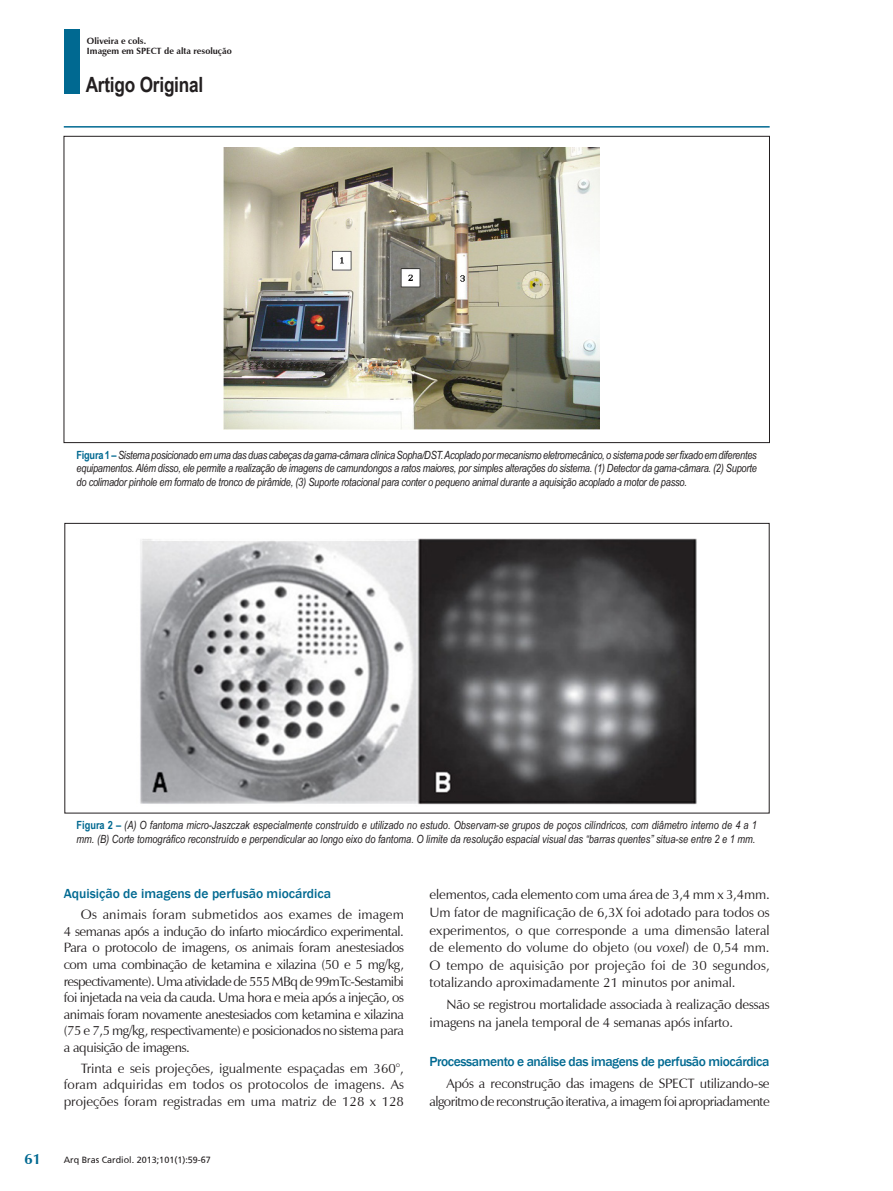
<style>
.page{position:relative;width:893px;height:1191px;background:#fff}
.page>*{position:absolute;margin:0;border:0;box-sizing:border-box;transform-origin:0 0}
.t1{font:700 21px "Arial Narrow";letter-spacing:-.01em;color:#231f20}
.t2{font:700 15px "Zapf Humanist 601 BT";color:#006991}
._01-TEXTO_BASICO{font:13.5px/16.5px "Zapf Humanist 601 BT";letter-spacing:-.01em;color:#231f20;text-align:justify}
._01-TEXTO_BASICO-2{font:13.5px/17.5px "Zapf Humanist 601 BT";letter-spacing:-.035em;color:#231f20;text-align:right}
._03_-_SUBTITULO_PRIN{font:500 13.5px "Franklin Gothic";letter-spacing:-.03em;color:#006991}
._03_-_SUBTITULO_PRIN-2{font:500 13.5px "Franklin Gothic";color:#006991}
._06_-_LEGENDA_FIGURA{font:italic 11.25px/13.5px "Arial Narrow";color:#231f20;text-align:justify}
.t3{font:700 9px "Zapf Humanist 601 BT";color:#231f20}
.t4{font:9px "Frutiger";color:#231f20}
.s1{font-weight:700;font-style:normal;color:#006991}
.s2{font-style:italic}
</style>
<div class="page">
<hr style="left:64px;top:126px;width:706px;height:2px;background:#006991">
<div style="left:64px;top:29px;width:16px;height:65px;background:#006991"></div>
<img style="left:224px;top:148px;width:376px;height:282px">
<img style="left:140px;top:538px;width:557px;height:267px">
<p class="t3" style="left:87px;top:35px;width:61px">Oliveira e cols.</p>
<p class="t3" style="left:87px;top:46px;width:146px">Imagem em SPECT de alta resolução</p>
<h1 class="t1" style="left:86px;top:68px;width:119px">Artigo Original</h1>
<p class="_06_-_LEGENDA_FIGURA" style="left:77px;top:448px;width:682px"><span class="s1">Figura 1 –</span> Sistema posicionado em uma das duas cabeças da gama-câmara clínica Sopha/DST. Acoplado por mecanismo eletromecânico, o sistema pode ser fixado em diferentes equipamentos. Além disso, ele permite a realização de imagens de camundongos a ratos maiores, por simples alterações do sistema. (1) Detector da gama-câmara. (2) Suporte do colimador pinhole em formato de tronco de pirâmide, (3) Suporte rotacional para conter o pequeno animal durante a aquisição acoplado a motor de passo.</p>
<p class="t2" style="left:25px;top:1149px;width:18px">61</p>
<p class="_06_-_LEGENDA_FIGURA" style="left:77px;top:818px;width:682px"><span class="s1">Figura 2 –</span> (A) O fantoma micro-Jaszczak especialmente construído e utilizado no estudo. Observam-se grupos de poços cilíndricos, com diâmetro interno de 4 a 1 mm. (B) Corte tomográfico reconstruído e perpendicular ao longo eixo do fantoma. O limite da resolução espacial visual das “barras quentes” situa-se entre 2 e 1 mm.</p>
<p class="_03_-_SUBTITULO_PRIN-2" style="left:64px;top:885px;width:269px">Aquisição de imagens de perfusão miocárdica</p>
<p class="_01-TEXTO_BASICO" style="left:64px;top:906px;width:342px;text-indent:17px">Os animais foram submetidos aos exames de imagem 4 semanas após a indução do infarto miocárdico experimental.<br>Para o protocolo de imagens, os animais foram anestesiados com uma combinação de ketamina e xilazina (50 e 5 mg/kg, respectivamente). Uma atividade de 555 MBq de 99mTc-Sestamibi foi injetada na veia da cauda. Uma hora e meia após a injeção, os animais foram novamente anestesiados com ketamina e xilazina (75 e 7,5 mg/kg, respectivamente) e posicionados no sistema para a aquisição de imagens.</p>
<p class="_01-TEXTO_BASICO" style="left:64px;top:1059px;width:342px;text-indent:17px">Trinta e seis projeções, igualmente espaçadas em 360°, foram adquiridas em todos os protocolos de imagens. As projeções foram registradas em uma matriz de 128 x 128</p>
<p class="t4" style="left:64px;top:1154px;width:149px">Arq Bras Cardiol. 2013;101(1):59-67</p>
<p class="_01-TEXTO_BASICO" style="left:429px;top:885px;width:342px;line-height:17.5px">elementos, cada elemento com uma área de 3,4 mm x 3,4mm.<br>Um fator de magnificação de 6,3X foi adotado para todos os experimentos, o que corresponde a uma dimensão lateral de elemento do volume do objeto (ou <span class="s2">voxel</span>) de 0,54 mm.<br>O tempo de aquisição por projeção foi de 30 segundos, totalizando aproximadamente 21 minutos por animal.</p>
<p class="_01-TEXTO_BASICO" style="left:429px;top:995px;width:342px;line-height:17.5px;text-indent:17px">Não se registrou mortalidade associada à realização dessas imagens na janela temporal de 4 semanas após infarto.</p>
<p class="_03_-_SUBTITULO_PRIN" style="left:429px;top:1053px;width:341px">Processamento e análise das imagens de perfusão miocárdica</p>
<p class="_01-TEXTO_BASICO-2" style="left:429px;top:1074px;width:342px">Após a reconstrução das imagens de SPECT utilizando-se algoritmo de reconstrução iterativa, a imagem foi apropriadamente</p>
</div>
